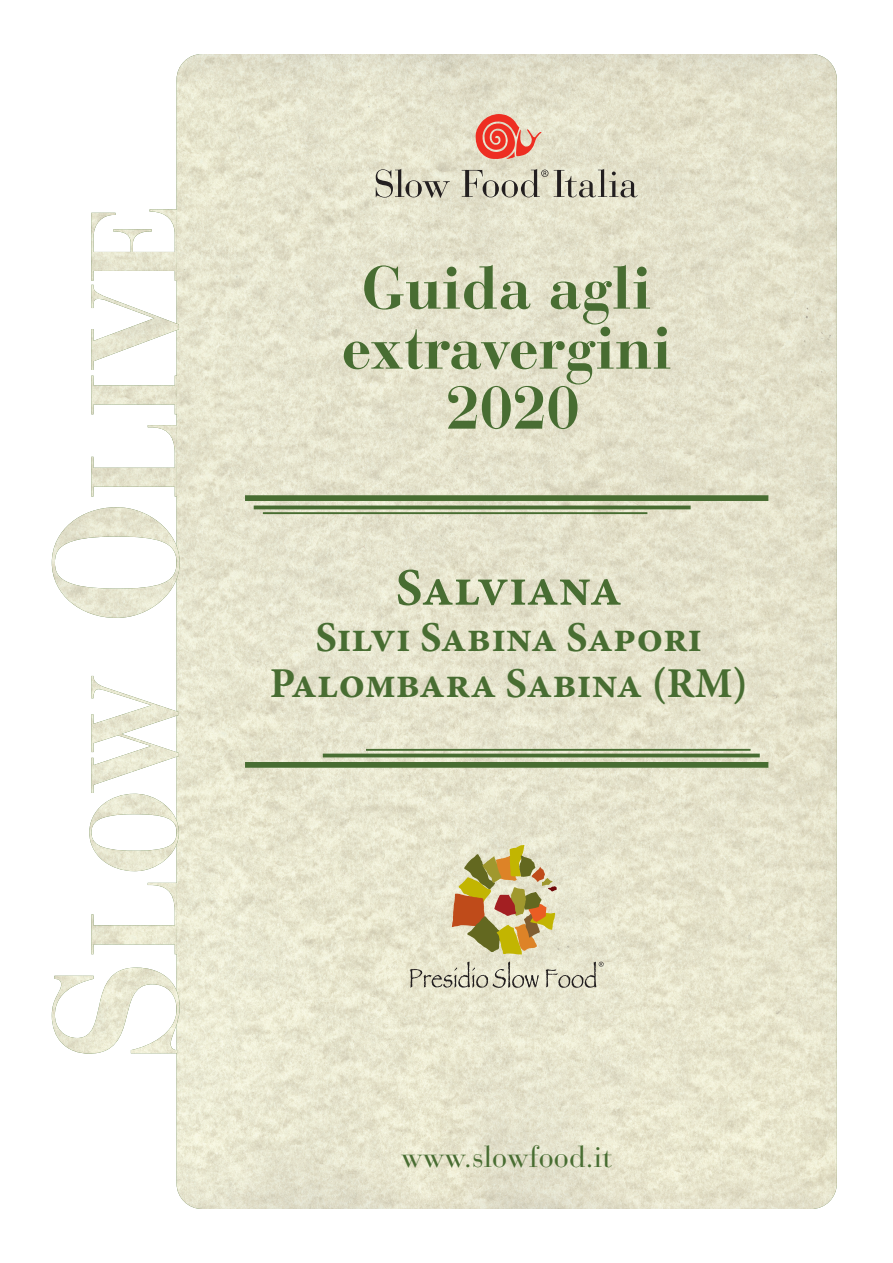
<style>
.page{position:relative;width:893px;height:1263px;background:#fff}
.page>*{position:absolute;margin:0;border:0;box-sizing:border-box;transform-origin:0 0}
.t1{font:700 60px/60px "Bauer Bodoni Std";color:#486d32;text-align:center}
.t2{font:700 52.8px "Minion Pro";letter-spacing:-.015em;color:#486d32}
.t3{font:700 42.6px "Minion Pro";color:#486d32}
.t4{font:30px "Bauer Bodoni Std";color:#486d32}
</style>
<div class="page">
<img style="left:177px;top:54px;width:660px;height:1155px">
<img style="left:52px;top:209px;width:128px;height:844px">
<div style="left:245px;top:495px;width:523px;height:6px;background:#486d32"></div>
<svg style="left:254px;top:505px;width:437px;height:4px;background:#5d7d47"></svg>
<hr style="left:263px;top:512px;width:384px;height:2px;background:#486d32">
<div style="left:245px;top:762px;width:523px;height:6px;background:#486d32"></div>
<hr style="left:323px;top:754px;width:437px;height:3px;background:#486d32">
<hr style="left:366px;top:749px;width:385px;height:2px;background:#486d32">
<svg style="left:410px;top:961px;width:129px;height:27px;background:#cbc8b4"></svg>
<svg style="left:452px;top:845px;width:105px;height:109px;background:#c5ad72"></svg>
<svg style="left:546px;top:962px;width:58px;height:26px;background:#cccab6"></svg>
<svg style="left:475px;top:114px;width:67px;height:46px;background:#e88a78"></svg>
<svg style="left:376px;top:169px;width:74px;height:29px;background:#bbb9a7"></svg>
<svg style="left:462px;top:169px;width:86px;height:28px;background:#bcb9a8"></svg>
<svg style="left:554px;top:169px;width:84px;height:28px;background:#b7b4a3"></svg>
<h1 class="t1" style="left:341px;top:258px;width:332px">Guida agli extravergini<br>2020</h1>
<p class="t2" style="left:396px;top:556px;width:228px">Salviana</p>
<p class="t3" style="left:315px;top:612px;width:388px">Silvi Sabina Sapori</p>
<p class="t3" style="left:270px;top:658px;width:479px">Palombara Sabina (RM)</p>
<p class="t4" style="left:401px;top:1139px;width:212px">www.slowfood.it</p>
</div>
